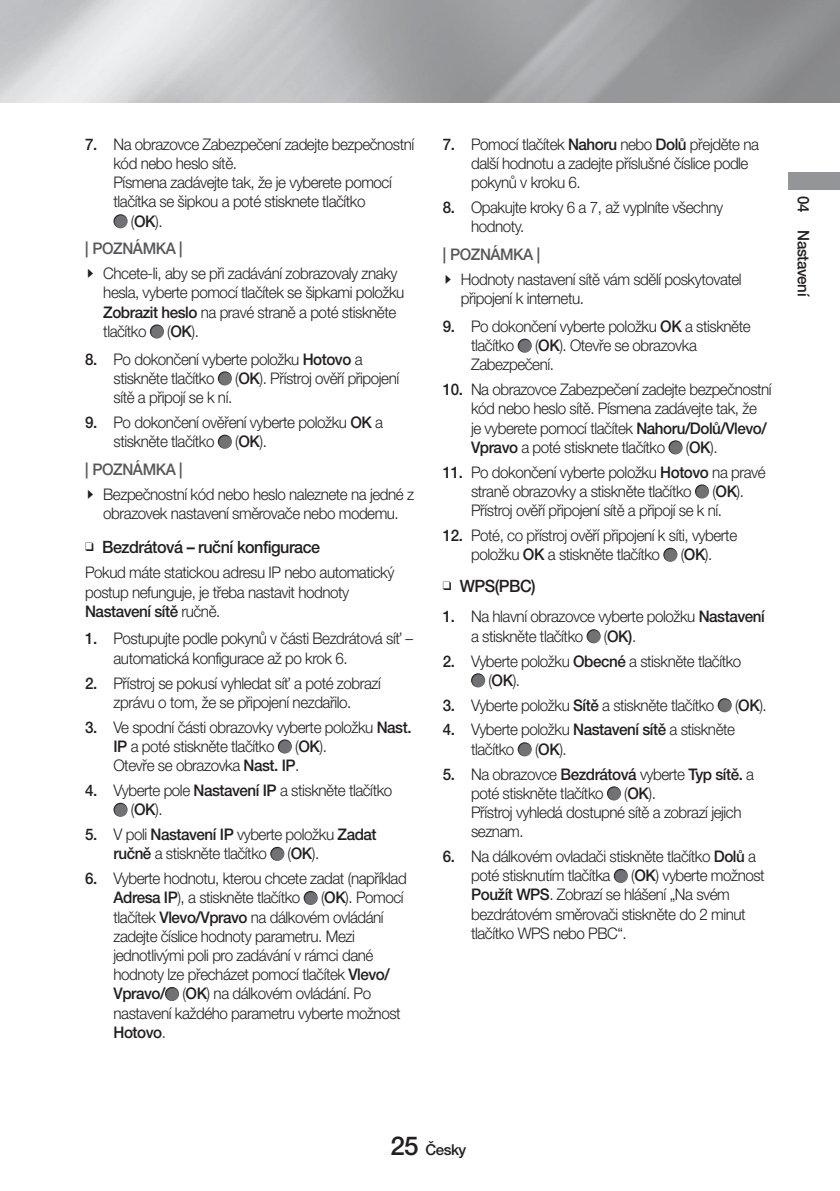
<style>
.page{position:relative;width:840px;height:1191px;background:#fff}
.page>*{position:absolute;margin:0;border:0;box-sizing:border-box;transform-origin:0 0}
.t1{font:500 17px "Helvetica Neue cp";letter-spacing:-.03em;color:#231f20;scale:.95 1}
.Body_basic__2012{font:300 16px/19.2px "Helvetica Neue cp";letter-spacing:-.03em;color:#231f20;scale:.95 1}
.t2{font:500 16px "Helvetica Neue cp";letter-spacing:-.03em;color:#57585a;scale:.95 1}
.t3{font:500 16px "Helvetica Neue cp";letter-spacing:-.03em;color:#231f20;scale:.95 1}
.t4{font:500 15px "Helvetica Neue cp";letter-spacing:-.03em;color:#231f20}
.s1{font-weight:500}
.s2{font-family:"CP Icon 1";font-weight:400}
.s3{font-weight:300}
.s4{font-size:26px}
</style>
<div class="page">
<div style="left:788px;top:172px;width:51px;height:17px;background:#939598"></div>
<svg style="left:113px;top:214px;width:14px;height:14px"></svg>
<svg style="left:150px;top:324px;width:14px;height:14px"></svg>
<svg style="left:218px;top:371px;width:14px;height:14px"></svg>
<svg style="left:218px;top:435px;width:14px;height:14px"></svg>
<svg style="left:278px;top:739px;width:14px;height:14px"></svg>
<svg style="left:113px;top:802px;width:14px;height:14px"></svg>
<svg style="left:270px;top:847px;width:14px;height:14px"></svg>
<svg style="left:303px;top:891px;width:14px;height:14px"></svg>
<svg style="left:165px;top:987px;width:14px;height:14px"></svg>
<svg style="left:517px;top:339px;width:14px;height:14px"></svg>
<svg style="left:668px;top:440px;width:14px;height:14px"></svg>
<svg style="left:694px;top:484px;width:14px;height:14px"></svg>
<svg style="left:663px;top:548px;width:14px;height:14px"></svg>
<svg style="left:586px;top:629px;width:14px;height:14px"></svg>
<svg style="left:471px;top:673px;width:14px;height:14px"></svg>
<svg style="left:717px;top:698px;width:14px;height:14px"></svg>
<svg style="left:517px;top:742px;width:14px;height:14px"></svg>
<svg style="left:606px;top:786px;width:14px;height:14px"></svg>
<svg style="left:613px;top:869px;width:14px;height:14px"></svg>
<p class="Body_basic__2012" style="left:85px;top:135px;width:348px"><span class="s1">7.</span> Na obrazovce Zabezpečení zadejte bezpečnostní</p>
<p class="Body_basic__2012" style="left:113px;top:154px;width:131px">kód nebo heslo sítě.</p>
<p class="Body_basic__2012" style="left:113px;top:173px;width:294px">Písmena zadávejte tak, že je vyberete pomocí</p>
<p class="Body_basic__2012" style="left:113px;top:192px;width:267px">tlačítka se šipkou a poté stisknete tlačítko</p>
<p class="Body_basic__2012" style="left:131px;top:211px;width:35px">(<span class="s1">OK</span>).</p>
<p class="t2" style="left:85px;top:239px;width:104px">| POZNÁMKA |</p>
<p class="Body_basic__2012" style="left:103px;top:264px;width:318px;text-indent:-17px"><span class="s2">\</span> Chcete-li, aby se při zadávání zobrazovaly znaky hesla, vyberte pomocí tlačítek se šipkami položku <span class="s1">Zobrazit heslo</span> na pravé straně a poté stiskněte tlačítko</p>
<p class="Body_basic__2012" style="left:167px;top:322px;width:35px">(<span class="s1">OK</span>).</p>
<p class="Body_basic__2012" style="left:113px;top:349px;width:263px;text-indent:-28px"><span class="s1">8.</span> Po dokončení vyberte položku <span class="s1">Hotovo</span> a stiskněte tlačítko</p>
<p class="Body_basic__2012" style="left:235px;top:369px;width:174px">(<span class="s1">OK</span>). Přístroj ověří připojení</p>
<p class="Body_basic__2012" style="left:113px;top:388px;width:126px">sítě a připojí se k ní.</p>
<p class="Body_basic__2012" style="left:113px;top:413px;width:285px;text-indent:-28px"><span class="s1">9.</span> Po dokončení ověření vyberte položku <span class="s1">OK</span> a stiskněte tlačítko</p>
<p class="Body_basic__2012" style="left:235px;top:432px;width:35px">(<span class="s1">OK</span>).</p>
<p class="t2" style="left:85px;top:460px;width:104px">| POZNÁMKA |</p>
<p class="Body_basic__2012" style="left:86px;top:484px;width:346px;text-align:center"><span class="s2">\</span> Bezpečnostní kód nebo heslo naleznete na jedné z obrazovek nastavení směrovače nebo modemu.</p>
<p class="t1" style="left:102px;top:537px;width:231px">Bezdrátová – ruční konfigurace</p>
<p class="Body_basic__2012" style="left:85px;top:563px;width:327px">Pokud máte statickou adresu IP nebo automatický postup nefunguje, je třeba nastavit hodnoty<br><span class="s1">Nastavení sítě</span> ručně.</p>
<p class="Body_basic__2012" style="left:113px;top:629px;width:316px;text-indent:-28px"><span class="s1">1.</span> Postupujte podle pokynů v části Bezdrátová síť – automatická konfigurace až po krok 6.</p>
<p class="Body_basic__2012" style="left:85px;top:673px;width:313px;text-align:center"><span class="s1">2.</span> Přístroj se pokusí vyhledat síť a poté zobrazí zprávu o tom, že se připojení nezdařilo.</p>
<p class="Body_basic__2012" style="left:113px;top:717px;width:315px;text-indent:-28px"><span class="s1">3.</span> Ve spodní části obrazovky vyberte položku <span class="s1">Nast.<br>IP</span> a poté stiskněte tlačítko</p>
<p class="Body_basic__2012" style="left:113px;top:736px;width:226px;text-indent:181px">(<span class="s1">OK</span>).<br>Otevře se obrazovka <span class="s1">Nast. IP</span>.</p>
<p class="Body_basic__2012" style="left:131px;top:781px;width:276px;text-indent:-46px"><span class="s1">4.</span> Vyberte pole <span class="s1">Nastavení IP</span> a stiskněte tlačítko (<span class="s1">OK</span>).</p>
<p class="Body_basic__2012" style="left:113px;top:825px;width:278px;text-indent:-28px"><span class="s1">5.</span> V poli <span class="s1">Nastavení IP</span> vyberte položku <span class="s1">Zadat ručně</span> a stiskněte tlačítko</p>
<p class="Body_basic__2012" style="left:287px;top:844px;width:35px">(<span class="s1">OK</span>).</p>
<p class="Body_basic__2012" style="left:113px;top:869px;width:310px;text-indent:-28px"><span class="s1">6.</span> Vyberte hodnotu, kterou chcete zadat (například<br><span class="s1">Adresa IP</span>), a stiskněte tlačítko</p>
<p class="Body_basic__2012" style="left:113px;top:888px;width:307px;text-indent:207px">(<span class="s1">OK</span>). Pomocí tlačítek <span class="s1">Vlevo/Vpravo</span> na dálkovém ovládání zadejte číslice hodnoty parametru. Mezi jednotlivými poli pro zadávání v rámci dané hodnoty lze přecházet pomocí tlačítek <span class="s1">Vlevo/ Vpravo/</span> (<span class="s1">OK</span>) na dálkovém ovládání. Po nastavení každého parametru vyberte možnost <span class="s1">Hotovo</span>.</p>
<p class="Body_basic__2012" style="left:471px;top:135px;width:304px;text-indent:-28px"><span class="s1">7.</span> Pomocí tlačítek <span class="s1">Nahoru</span> nebo <span class="s1">Dolů</span> přejděte na další hodnotu a zadejte příslušné číslice podle pokynů v kroku 6.</p>
<p class="Body_basic__2012" style="left:471px;top:198px;width:267px;text-indent:-28px"><span class="s1">8.</span> Opakujte kroky 6 a 7, až vyplníte všechny hodnoty.</p>
<p class="t2" style="left:442px;top:245px;width:104px">| POZNÁMKA |</p>
<p class="Body_basic__2012" style="left:460px;top:270px;width:297px;text-indent:-17px"><span class="s2">\</span> Hodnoty nastavení sítě vám sdělí poskytovatel připojení k internetu.</p>
<p class="Body_basic__2012" style="left:471px;top:317px;width:295px;text-indent:-28px"><span class="s1">9.</span> Po dokončení vyberte položku <span class="s1">OK</span> a stiskněte tlačítko</p>
<p class="Body_basic__2012" style="left:471px;top:336px;width:239px;text-indent:64px">(<span class="s1">OK</span>). Otevře se obrazovka<br>Zabezpečení.</p>
<p class="Body_basic__2012" style="left:471px;top:380px;width:318px;text-indent:-28px"><span class="s1">10.</span> Na obrazovce Zabezpečení zadejte bezpečnostní kód nebo heslo sítě. Písmena zadávejte tak, že<br>je vyberete pomocí tlačítek <span class="s1">Nahoru/Dolů/Vlevo/ Vpravo</span> a poté stisknete tlačítko</p>
<p class="Body_basic__2012" style="left:685px;top:437px;width:35px">(<span class="s1">OK</span>).</p>
<p class="Body_basic__2012" style="left:471px;top:462px;width:311px;text-indent:-28px"><span class="s1">11.</span> Po dokončení vyberte položku <span class="s1">Hotovo</span> na pravé straně obrazovky a stiskněte tlačítko</p>
<p class="Body_basic__2012" style="left:471px;top:482px;width:289px;text-indent:241px">(<span class="s1">OK</span>).<br>Přístroj ověří připojení sítě a připojí se k ní.</p>
<p class="Body_basic__2012" style="left:471px;top:526px;width:281px;text-indent:-28px"><span class="s1">12.</span> Poté, co přístroj ověří připojení k síti, vyberte položku <span class="s1">OK</span> a stiskněte tlačítko</p>
<p class="Body_basic__2012" style="left:680px;top:545px;width:35px">(<span class="s1">OK</span>).</p>
<p class="t1" style="left:459px;top:576px;width:81px">WPS(PBC)</p>
<p class="Body_basic__2012" style="left:471px;top:607px;width:310px;text-indent:-28px"><span class="s1">1.</span> Na hlavní obrazovce vyberte položku <span class="s1">Nastavení </span>a stiskněte tlačítko</p>
<p class="t3" style="left:603px;top:627px;width:35px"><span class="s3">(</span>OK)<span class="s3">.</span></p>
<p class="Body_basic__2012" style="left:488px;top:651px;width:267px;text-indent:-46px"><span class="s1">2.</span> Vyberte položku <span class="s1">Obecné</span> a stiskněte tlačítko (<span class="s1">OK</span>).</p>
<p class="Body_basic__2012" style="left:442px;top:695px;width:287px"><span class="s1">3.</span> Vyberte položku <span class="s1">Sítě</span> a stiskněte tlačítko</p>
<p class="Body_basic__2012" style="left:734px;top:695px;width:35px">(<span class="s1">OK</span>).</p>
<p class="Body_basic__2012" style="left:471px;top:720px;width:279px;text-indent:-28px"><span class="s1">4.</span> Vyberte položku <span class="s1">Nastavení sítě</span> a stiskněte tlačítko</p>
<p class="Body_basic__2012" style="left:534px;top:739px;width:35px">(<span class="s1">OK</span>).</p>
<p class="Body_basic__2012" style="left:471px;top:764px;width:299px;text-indent:-28px"><span class="s1">5.</span> Na obrazovce <span class="s1">Bezdrátová</span> vyberte <span class="s1">Typ sítě.</span> a poté stiskněte tlačítko</p>
<p class="Body_basic__2012" style="left:471px;top:783px;width:286px;text-indent:153px">(<span class="s1">OK</span>).<br>Přístroj vyhledá dostupné sítě a zobrazí jejich seznam.</p>
<p class="Body_basic__2012" style="left:471px;top:847px;width:301px;text-indent:-28px"><span class="s1">6.</span> Na dálkovém ovladači stiskněte tlačítko <span class="s1">Dolů</span> a poté stisknutím tlačítka</p>
<p class="Body_basic__2012" style="left:471px;top:866px;width:310px;text-indent:160px">(<span class="s1">OK</span>) vyberte možnost<br><span class="s1">Použít WPS</span>. Zobrazí se hlášení „Na svém bezdrátovém směrovači stiskněte do 2 minut tlačítko WPS nebo PBC“.</p>
<p class="t3" style="left:812px;top:196px;width:107px;rotate:90deg">04 Nastavení</p>
<p class="t4" style="left:390px;top:1140px;width:77px"><span class="s4">25</span> Česky</p>
</div>
